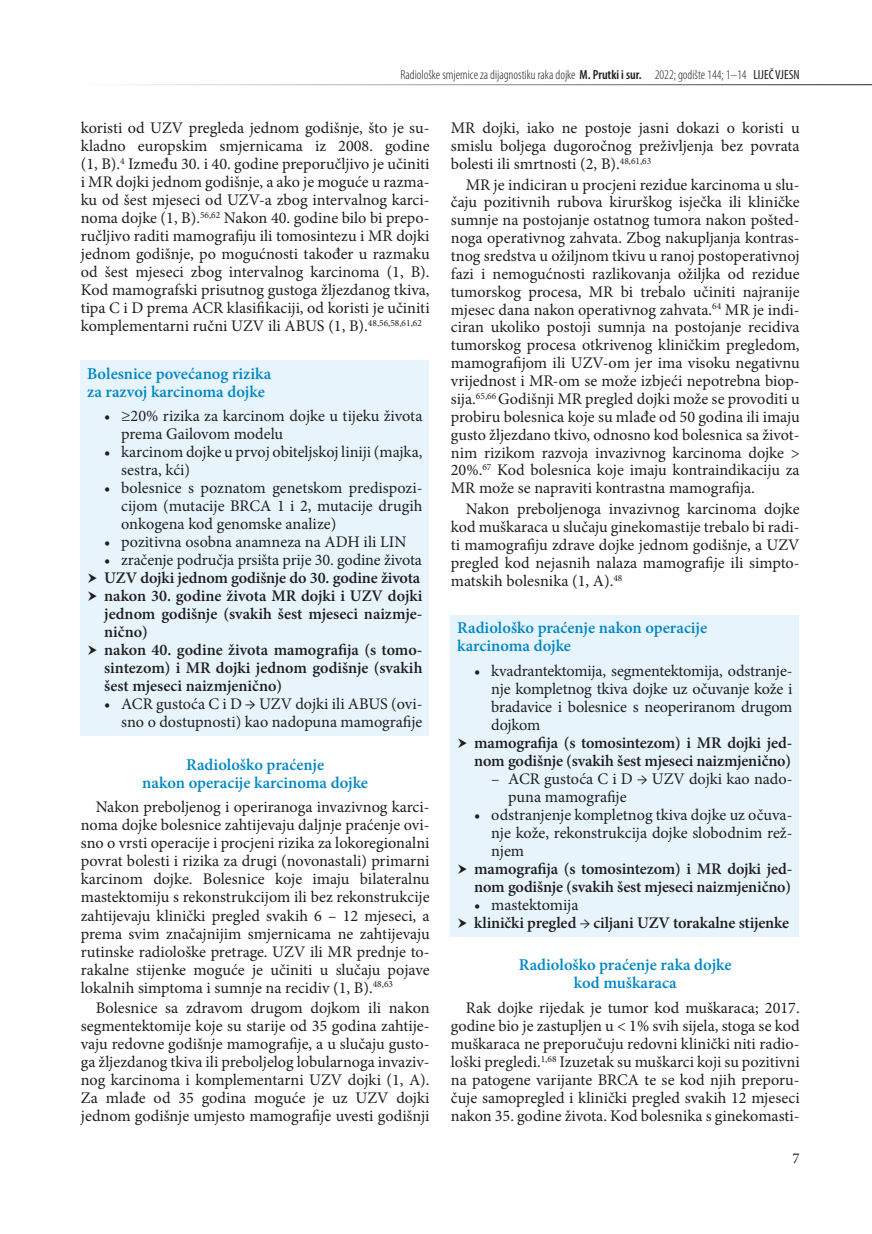
<style>
.page{position:relative;width:872px;height:1234px;background:#fff}
.page>*{position:absolute;margin:0;border:0;box-sizing:border-box;transform-origin:0 0}
.t1{font:600 16.5px/18px "Minion Pro";color:#0087c5}
.t2{font:16.2px/18px "Minion Pro";letter-spacing:-.005em;color:#1f1e1f;text-align:justify}
.t3{font:600 16.2px/18px "Minion Pro";letter-spacing:-.005em;color:#1f1e1f}
.t4{font:15px "Minion Pro";color:#1f1e1f}
.t5{font:300 condensed 13.2px "Myriad Pro";color:#1f1e1f}
.s1{font-weight:600}
.s2{font-weight:400}
</style>
<div class="page">
<hr style="left:81px;top:84px;width:791px;height:1px;background:#1f1e1f">
<div style="left:81px;top:360px;width:348px;height:375px;background:#e8f4fc"></div>
<div style="left:451px;top:615px;width:348px;height:321px;background:#e8f4fc"></div>
<p class="t5" style="left:400px;top:67px;width:401px">Radiološke smjernice za dijagnostiku raka dojke <span class="s1">M. Prutki i sur.</span> 2022; godište 144; 1–14 <span class="s2">LIJEČ VJESN</span></p>
<p class="t2" style="left:81px;top:119px;width:350px">koristi od UZV pregleda jednom godišnje, što je su&shy;kladno europskim smjernicama iz 2008. godine (1, B).<sup>4</sup> Između 30. i 40. godine preporučljivo je učiniti i MR dojki jednom godišnje, a ako je moguće u razma&shy;ku od šest mjeseci od UZV-a zbog intervalnog karci&shy;noma dojke (1, B).<sup>56,62</sup> Nakon 40. godine bilo bi prepo&shy;ručljivo raditi mamografiju ili tomosintezu i MR dojki jednom godišnje, po mogućnosti također u razmaku od šest mjeseci zbog intervalnog karcinoma (1, B).<br>Kod mamografski prisutnog gustoga žljezdanog tkiva, tipa C i D prema ACR klasifikaciji, od koristi je učiniti komplementarni ručni UZV ili ABUS (1, B).<sup>48,56,58,61,62</sup></p>
<p class="t1" style="left:87px;top:364px;width:186px">Bolesnice povećanog rizika za razvoj karcinoma dojke</p>
<p class="t2" style="left:121px;top:407px;width:303px;text-indent:-17px">• ≥20% rizika za karcinom dojke u tijeku života prema Gailovom modelu</p>
<p class="t2" style="left:121px;top:443px;width:303px;text-indent:-17px">• karcinom dojke u prvoj obiteljskoj liniji (majka, sestra, kći)</p>
<p class="t2" style="left:121px;top:479px;width:303px;text-indent:-17px">• bolesnice s poznatom genetskom predispozi&shy;cijom (mutacije BRCA 1 i 2, mutacije drugih onkogena kod genomske analize)</p>
<p class="t2" style="left:104px;top:533px;width:304px">• pozitivna osobna anamneza na ADH ili LIN</p>
<p class="t2" style="left:104px;top:551px;width:319px">• zračenje područja prsišta prije 30. godine života</p>
<p class="t3" style="left:104px;top:569px;width:320px">UZV dojki jednom godišnje do 30. godine života nakon 30. godine života MR dojki i UZV dojki jednom godišnje (svakih šest mjeseci naizmje&shy;nično)<br>nakon 40. godine života mamografija (s tomo&shy;sintezom) i MR dojki jednom godišnje (svakih šest mjeseci naizmjenično)</p>
<p class="t2" style="left:104px;top:695px;width:320px;text-align:right">• ACR gustoća C i D → UZV dojki ili ABUS (ovi&shy;sno o dostupnosti) kao nadopuna mamografije</p>
<p class="t1" style="left:142px;top:755px;width:227px;text-align:center">Radiološko praćenje<br>nakon operacije karcinoma dojke</p>
<p class="t2" style="left:81px;top:798px;width:350px;text-indent:15px">Nakon preboljenog i operiranoga invazivnog karci&shy;noma dojke bolesnice zahtijevaju daljnje praćenje ovi&shy;sno o vrsti operacije i procjeni rizika za lokoregionalni povrat bolesti i rizika za drugi (novonastali) primarni karcinom dojke. Bolesnice koje imaju bilateralnu mastektomiju s rekonstrukcijom ili bez rekonstrukcije zahtijevaju klinički pregled svakih 6 – 12 mjeseci, a prema svim značajnijim smjernicama ne zahtijevaju rutinske radiološke pretrage. UZV ili MR prednje to&shy;rakalne stijenke moguće je učiniti u slučaju pojave lokalnih simptoma i sumnje na recidiv (1, B).<sup>48,63</sup></p>
<p class="t2" style="left:81px;top:998px;width:350px;text-indent:15px">Bolesnice sa zdravom drugom dojkom ili nakon segmentektomije koje su starije od 35 godina zahtije&shy;vaju redovne godišnje mamografije, a u slučaju gusto&shy;ga žljezdanog tkiva ili preboljelog lobularnoga invaziv&shy;nog karcinoma i komplementarni UZV dojki (1, A).<br>Za mlađe od 35 godina moguće je uz UZV dojki jednom godišnje umjesto mamografije uvesti godišnji</p>
<p class="t2" style="left:451px;top:119px;width:350px">MR dojki, iako ne postoje jasni dokazi o koristi u smislu boljega dugoročnog preživljenja bez povrata bolesti ili smrtnosti (2, B).<sup>48,61,63</sup></p>
<p class="t2" style="left:451px;top:175px;width:350px;text-indent:15px">MR je indiciran u procjeni rezidue karcinoma u slu&shy;čaju pozitivnih rubova kirurškog isječka ili kliničke sumnje na postojanje ostatnog tumora nakon pošted&shy;noga operativnog zahvata. Zbog nakupljanja kontras&shy;tnog sredstva u ožiljnom tkivu u ranoj postoperativnoj fazi i nemogućnosti razlikovanja ožiljka od rezidue tumorskog procesa, MR bi trebalo učiniti najranije mjesec dana nakon operativnog zahvata.<sup>64</sup> MR je indi&shy;ciran ukoliko postoji sumnja na postojanje recidiva tumorskog procesa otkrivenog kliničkim pregledom, mamografijom ili UZV-om jer ima visoku negativnu vrijednost i MR-om se može izbjeći nepotrebna biop&shy;sija.<sup>65,66</sup> Godišnji MR pregled dojki može se provoditi u probiru bolesnica koje su mlađe od 50 godina ili imaju gusto žljezdano tkivo, odnosno kod bolesnica sa život&shy;nim rizikom razvoja invazivnog karcinoma dojke &gt; 20%.<sup>67</sup> Kod bolesnica koje imaju kontraindikaciju za MR može se napraviti kontrastna mamografija.</p>
<p class="t2" style="left:451px;top:499px;width:350px;text-indent:15px">Nakon preboljenoga invazivnog karcinoma dojke kod muškaraca u slučaju ginekomastije trebalo bi radi&shy;ti mamografiju zdrave dojke jednom godišnje, a UZV pregled kod nejasnih nalaza mamografije ili simpto&shy;matskih bolesnika (1, A).<sup>48</sup></p>
<p class="t1" style="left:457px;top:619px;width:251px">Radiološko praćenje nakon operacije karcinoma dojke</p>
<p class="t2" style="left:491px;top:661px;width:303px;text-indent:-17px">• kvadrantektomija, segmentektomija, odstranje&shy;nje kompletnog tkiva dojke uz očuvanje kože i bradavice i bolesnice s neoperiranom drugom dojkom</p>
<p class="t3" style="left:474px;top:733px;width:320px">mamografija (s tomosintezom) i MR dojki jed&shy;nom godišnje (svakih šest mjeseci naizmjenično)</p>
<p class="t2" style="left:508px;top:769px;width:286px;text-indent:-17px">– ACR gustoća C i D → UZV dojki kao nado&shy;puna mamografije</p>
<p class="t2" style="left:491px;top:805px;width:303px;text-indent:-17px">• odstranjenje kompletnog tkiva dojke uz očuva&shy;nje kože, rekonstrukcija dojke slobodnim rež&shy;njem</p>
<p class="t3" style="left:474px;top:859px;width:320px">mamografija (s tomosintezom) i MR dojki jed&shy;nom godišnje (svakih šest mjeseci naizmjenično)</p>
<p class="t2" style="left:474px;top:895px;width:106px">• mastektomija</p>
<p class="t3" style="left:474px;top:913px;width:316px">klinički pregled → ciljani UZV torakalne stijenke</p>
<p class="t1" style="left:519px;top:955px;width:214px;text-align:center">Radiološko praćenje raka dojke kod muškaraca</p>
<p class="t2" style="left:451px;top:998px;width:350px;text-indent:15px">Rak dojke rijedak je tumor kod muškaraca; 2017. godine bio je zastupljen u &lt; 1% svih sijela, stoga se kod muškaraca ne preporučuju redovni klinički niti radio&shy;loški pregledi.<sup>1,68</sup> Izuzetak su muškarci koji su pozitivni na patogene varijante BRCA te se kod njih preporu&shy;čuje samopregled i klinički pregled svakih 12 mjeseci nakon 35. godine života. Kod bolesnika s ginekomasti-</p>
<p class="t4" style="left:792px;top:1147px;width:9px">7</p>
</div>
